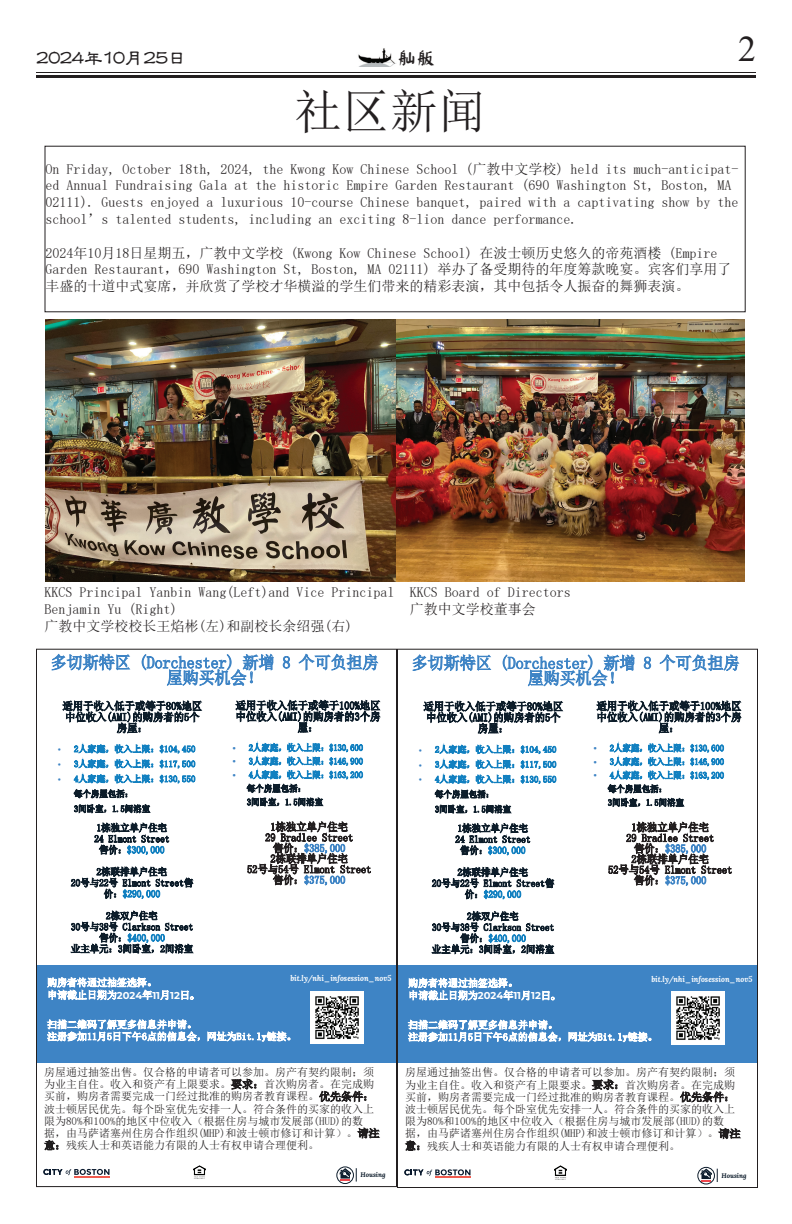
<style>
.page{position:relative;width:792px;height:1224px;background:#fff}
.page>*{position:absolute;margin:0;border:0;box-sizing:border-box;transform-origin:0 0}
.t1{font:48px "Sim Sun";color:#231f20}
.t2{font:36px "Times New Roman";color:#231f20}
.t3{font:500 19px "Han Wang Li Su";color:#231f20}
.t4{font:19px "Han Wang Yan Kai";color:#231f20}
.t5{font:17px/15.2px "Sim Sun";color:#3e84c5;text-align:center;scale:.94 1}
.t6{font:14px/16.8px "Sim Sun";color:#231f20}
.t7{font:11px/12.2px "Sim Sun";color:#201d1e}
.t8{font:11px/10.6px "Sim Sun";color:#231f20;text-align:center;scale:.94 1}
.t9{font:11px/11px "Sim Sun";color:#0d1d2a;text-align:center;scale:.94 1}
.t10{font:10px/11px "Sim Sun";color:#0d1d2a;text-align:center;scale:.94 1}
.t11{font:10px/12px "Sim Sun";color:#fff}
.t12{font:700 10px "Montserrat";color:#fff}
.t13{font:300 10px "Adobe Song Std";color:#fff}
.t14{font:9px/15px "Sim Sun";color:#1280c0}
.t15{font:9px/13.6px "Sim Sun";color:#1280c0;scale:.94 1}
.t16{font:italic 700 8px "Lora";color:#fff;scale:.94 1}
.t17{font:italic 700 6.6px "Lora";color:#0e1d2c}
.s1{font-family:"Montserrat";font-weight:700;color:#3e84c5}
.s2{color:#0d1d2a}
.s3{color:#1280c0}
.s4{font-family:"Montserrat";font-weight:700;font-size:9.9px;color:#3e84c5}
.s5{color:#3e84c5}
.s6{font-family:"Adobe Song Std";font-weight:300}
.s7{font-family:"Koz Min Pr 6 N";font-weight:400}
</style>
<div class="page">
<hr style="left:36px;top:75px;width:720px;height:3px;background:#231f20">
<hr style="left:36px;top:72px;width:720px;height:1px;background:#231f20">
<img style="left:358px;top:48px;width:38px;height:18px">
<div style="left:36px;top:965px;width:360px;height:97px;background:#3e84c5"></div>
<div style="left:336px;top:1167px;width:18px;height:17px;border:1px solid #0e1d2c;border-radius:50%"></div>
<svg style="left:340px;top:1168px;width:17px;height:14px"></svg>
<svg style="left:43px;top:1169px;width:67px;height:6px"></svg>
<hr style="left:74px;top:1176px;width:36px;height:2px;background:#f05b4f">
<img style="left:194px;top:1165px;width:11px;height:14px">
<img style="left:311px;top:991px;width:52px;height:53px">
<div style="left:398px;top:965px;width:360px;height:98px;background:#3e84c5"></div>
<div style="left:697px;top:1167px;width:18px;height:17px;border:1px solid #0e1d2c;border-radius:50%"></div>
<svg style="left:701px;top:1169px;width:17px;height:13px"></svg>
<svg style="left:404px;top:1169px;width:67px;height:7px"></svg>
<hr style="left:435px;top:1177px;width:36px;height:1px;background:#f05b4f">
<svg style="left:555px;top:1166px;width:11px;height:13px"></svg>
<img style="left:672px;top:992px;width:52px;height:52px">
<img style="left:46px;top:319px;width:699px;height:263px">
<h3 class="t3" style="left:36px;top:48px;width:152px">2024年10月25日</h3>
<h3 class="t4" style="left:398px;top:49px;width:39px">舢舨</h3>
<h2 class="t2" style="left:738px;top:24px;width:19px">2</h2>
<h1 class="t1" style="left:294px;top:86px;width:193px">社区新闻</h1>
<p class="t6" style="left:46px;top:160px;width:694px">On Friday, October 18th, 2024, the Kwong Kow Chinese School (广教中文学校) held its much-anticipat&shy;ed Annual Fundraising Gala at the historic Empire Garden Restaurant (690 Washington St, Boston, MA 02111). Guests enjoyed a luxurious 10-course Chinese banquet, paired with a captivating show by the school’s talented students, including an exciting 8-lion dance performance.</p>
<p class="t6" style="left:46px;top:244px;width:687px">2024年10月18日星期五，广教中文学校 (Kwong Kow Chinese School) 在波士顿历史悠久的帝苑酒楼 (Empire<br>Garden Restaurant，690 Washington St, Boston, MA 02111) 举办了备受期待的年度筹款晚宴。宾客们享用了丰盛的十道中式宴席，并欣赏了学校才华横溢的学生们带来的精彩表演，其中包括令人振奋的舞狮表演。</p>
<p class="t6" style="left:45px;top:583px;width:351px">KKCS Principal Yanbin Wang(Left)and Vice Principal<br>Benjamin Yu (Right)<br>广教中文学校校长王焰彬(左)和副校长余绍强(右)</p>
<p class="t6" style="left:410px;top:583px;width:163px">KKCS Board of Directors广教中文学校董事会</p>
<p class="t5" style="left:51px;top:655px;width:350px">多切斯特区 (Dorchester) 新增 8 个可负担房屋购买机会！</p>
<p class="t9" style="left:63px;top:700px;width:150px">适用于收入低于或等于80%地区中位收入(AMI)的购房者的5个房屋：</p>
<p class="t14" style="left:58px;top:741px;width:139px"><span class="s1">•</span> 2人家庭，收入上限：$104,450</p>
<p class="t14" style="left:58px;top:756px;width:139px"><span class="s1">•</span> 3人家庭，收入上限：$117,500</p>
<p class="t14" style="left:74px;top:771px;width:123px;text-indent:-16px"><span class="s1">•</span> 4人家庭，收入上限：$130,550<span class="s2">每个房屋包括：<br>3间卧室，1.5间浴室</span></p>
<p class="t10" style="left:94px;top:822px;width:82px">1栋独立单户住宅<br>24 Elmont Street售价：<span class="s3">$300,000</span></p>
<p class="t10" style="left:71px;top:866px;width:132px">2栋联排单户住宅<br>20号与22号 Elmont Street售价：<span class="s3">$290,000</span></p>
<p class="t10" style="left:71px;top:910px;width:132px">2栋双户住宅<br>30号与38号 Clarkson Street售价：<span class="s3">$400,000<br></span>业主单元：3间卧室，2间浴室</p>
<p class="t9" style="left:236px;top:700px;width:156px">适用于收入低于或等于100%地区中位收入(AMI)的购房者的3个房屋：</p>
<p class="t15" style="left:233px;top:741px;width:140px"><span class="s4">•</span> 2人家庭，收入上限：$130,600</p>
<p class="t15" style="left:233px;top:754px;width:140px"><span class="s4">•</span> 3人家庭，收入上限：$146,900</p>
<p class="t15" style="left:247px;top:768px;width:125px;text-indent:-14px"><span class="s4">•</span> 4人家庭，收入上限：$163,200<span class="s2">每个房屋包括：<br>3间卧室，1.5间浴室</span></p>
<p class="t8" style="left:247px;top:821px;width:134px">1栋独立单户住宅<br>29 Bradlee Street<br>售价：<span class="s5">$385,000<br></span>2栋联排单户住宅<br>52号与54号 Elmont Street售价：<span class="s5">$375,000</span></p>
<p class="t16" style="left:290px;top:973px;width:109px">bit.ly/nhi_infosession_nov5</p>
<p class="t13" style="left:47px;top:977px;width:111px">购房者将通过抽签选择。</p>
<p class="t12" style="left:47px;top:988px;width:154px"><span class="s6">申请截止日期为</span>2024<span class="s7">年</span>11<span class="s7">月</span>12<span class="s7">日。</span></p>
<p class="t11" style="left:47px;top:1018px;width:251px">扫描二维码了解更多信息并申请。<br>注册参加11月5日下午6点的信息会，网址为Bit.ly链接。</p>
<p class="t7" style="left:44px;top:1066px;width:337px">房屋通过抽签出售。仅合格的申请者可以参加。房产有契约限制；须为业主自住。收入和资产有上限要求。要求：首次购房者。在完成购买前，购房者需要完成一门经过批准的购房者教育课程。优先条件：波士顿居民优先。每个卧室优先安排一人。符合条件的买家的收入上限为80%和100%的地区中位收入（根据住房与城市发展部(HUD)的数<br>据，由马萨诸塞州住房合作组织(MHP)和波士顿市修订和计算）。请注意：残疾人士和英语能力有限的人士有权申请合理便利。</p>
<p class="t17" style="left:361px;top:1170px;width:27px">Housing</p>
<p class="t5" style="left:412px;top:655px;width:350px">多切斯特区 (Dorchester) 新增 8 个可负担房屋购买机会！</p>
<p class="t9" style="left:424px;top:701px;width:150px">适用于收入低于或等于80%地区中位收入(AMI)的购房者的5个房屋：</p>
<p class="t14" style="left:419px;top:742px;width:139px"><span class="s1">•</span> 2人家庭，收入上限：$104,450</p>
<p class="t14" style="left:419px;top:757px;width:139px"><span class="s1">•</span> 3人家庭，收入上限：$117,500</p>
<p class="t14" style="left:435px;top:772px;width:123px;text-indent:-16px"><span class="s1">•</span> 4人家庭，收入上限：$130,550<span class="s2">每个房屋包括：<br>3间卧室，1.5间浴室</span></p>
<p class="t10" style="left:455px;top:823px;width:82px">1栋独立单户住宅<br>24 Elmont Street售价：<span class="s3">$300,000</span></p>
<p class="t10" style="left:432px;top:867px;width:132px">2栋联排单户住宅<br>20号与22号 Elmont Street售价：<span class="s3">$290,000</span></p>
<p class="t10" style="left:432px;top:911px;width:132px">2栋双户住宅<br>30号与38号 Clarkson Street售价：<span class="s3">$400,000<br></span>业主单元：3间卧室，2间浴室</p>
<p class="t9" style="left:597px;top:700px;width:156px">适用于收入低于或等于100%地区中位收入(AMI)的购房者的3个房屋：</p>
<p class="t15" style="left:594px;top:741px;width:140px"><span class="s4">•</span> 2人家庭，收入上限：$130,600</p>
<p class="t15" style="left:594px;top:755px;width:140px"><span class="s4">•</span> 3人家庭，收入上限：$146,900</p>
<p class="t15" style="left:608px;top:768px;width:125px;text-indent:-14px"><span class="s4">•</span> 4人家庭，收入上限：$163,200<span class="s2">每个房屋包括：<br>3间卧室，1.5间浴室</span></p>
<p class="t8" style="left:608px;top:822px;width:134px">1栋独立单户住宅<br>29 Bradlee Street<br>售价：<span class="s5">$385,000<br></span>2栋联排单户住宅<br>52号与54号 Elmont Street售价：<span class="s5">$375,000</span></p>
<p class="t16" style="left:651px;top:973px;width:109px">bit.ly/nhi_infosession_nov5</p>
<p class="t13" style="left:408px;top:978px;width:111px">购房者将通过抽签选择。</p>
<p class="t12" style="left:408px;top:988px;width:154px"><span class="s6">申请截止日期为</span>2024<span class="s7">年</span>11<span class="s7">月</span>12<span class="s7">日。</span></p>
<p class="t11" style="left:408px;top:1019px;width:251px">扫描二维码了解更多信息并申请。<br>注册参加11月5日下午6点的信息会，网址为Bit.ly链接。</p>
<p class="t7" style="left:405px;top:1066px;width:337px">房屋通过抽签出售。仅合格的申请者可以参加。房产有契约限制；须为业主自住。收入和资产有上限要求。要求：首次购房者。在完成购买前，购房者需要完成一门经过批准的购房者教育课程。优先条件：波士顿居民优先。每个卧室优先安排一人。符合条件的买家的收入上限为80%和100%的地区中位收入（根据住房与城市发展部(HUD)的数<br>据，由马萨诸塞州住房合作组织(MHP)和波士顿市修订和计算）。请注意：残疾人士和英语能力有限的人士有权申请合理便利。</p>
<p class="t17" style="left:722px;top:1171px;width:27px">Housing</p>
</div>
